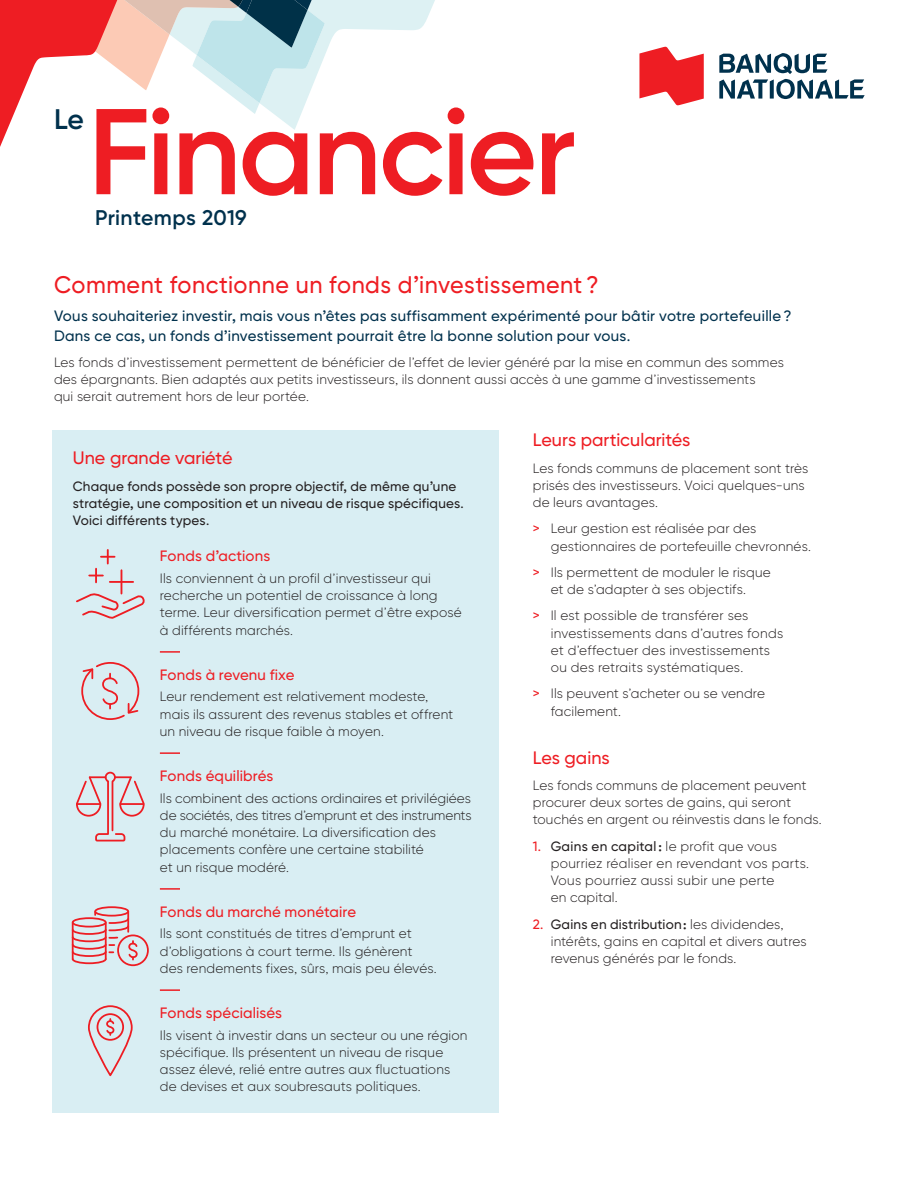
<style>
.page{position:relative;width:918px;height:1188px;background:#fff}
.page>*{position:absolute;margin:0;border:0;box-sizing:border-box;transform-origin:0 0}
.t1{font:600 121.65px "Gilroy BN";letter-spacing:-.025em;color:#ee1d23}
.t2{font:600 28.35px "Gilroy BN";color:#00314d}
.t3{font:500 24px "Gilroy BN";letter-spacing:.02em;color:#ee1d23}
.t4{font:600 21.15px "Gilroy BN";letter-spacing:.015em;color:#00314d}
.t5{font:500 18px "Gilroy BN";color:#ee1d23}
.t6{font:500 15px/19.5px "Gilroy BN";letter-spacing:.02em;color:#00314d}
.t7{font:500 15px "Gilroy BN";letter-spacing:.01em;color:#ee1d23}
.t8{font:300 13.5px/17.2px "Gilroy BN";letter-spacing:.01em;color:#231f20}
.t9{font:500 13.5px/17.2px "Gilroy BN";letter-spacing:.015em;color:#231f20}
.s1{font-weight:500;color:#ee1d23}
.s2{font-weight:500}
</style>
<div class="page">
<svg style="left:0;top:0;width:435px;height:147px"></svg>
<svg style="left:639px;top:47px;width:65px;height:58px"></svg>
<svg style="left:719px;top:53px;width:146px;height:46px"></svg>
<div style="left:52px;top:430px;width:447px;height:682px;background:#d9eef3"></div>
<hr style="left:160px;top:651px;width:20px;height:2px;background:#ee1d23">
<hr style="left:160px;top:752px;width:20px;height:2px;background:#ee1d23">
<hr style="left:160px;top:888px;width:20px;height:2px;background:#ee1d23">
<hr style="left:160px;top:989px;width:20px;height:2px;background:#ee1d23">
<svg style="left:76px;top:771px;width:69px;height:71px"></svg>
<svg style="left:81px;top:662px;width:59px;height:58px"></svg>
<svg style="left:76px;top:550px;width:69px;height:69px"></svg>
<div style="left:117px;top:935px;width:32px;height:31px;border:2px solid #ee1d23;border-radius:50%"></div>
<div style="left:94px;top:906px;width:35px;height:11px;border:2px solid #ee1d23;border-radius:50%"></div>
<svg style="left:71px;top:912px;width:68px;height:53px"></svg>
<div style="left:88px;top:1005px;width:45px;height:69px;border:2px solid #ee1d23;border-radius:21px"></div>
<div style="left:97px;top:1013px;width:27px;height:28px;border:2px solid #ee1d23;border-radius:50%"></div>
<svg style="left:106px;top:1019px;width:9px;height:16px"></svg>
<h2 class="t2" style="left:54px;top:109px;width:32px">Le</h2>
<h1 class="t1" style="left:88px;top:109px;width:490px">Financier</h1>
<h3 class="t4" style="left:95px;top:210px;width:153px">Printemps 2019</h3>
<h3 class="t3" style="left:54px;top:276px;width:546px">Comment fonctionne un fonds d’investissement ?</h3>
<p class="t6" style="left:54px;top:308px;width:739px">Vous souhaiteriez investir, mais vous n’êtes pas suffisamment expérimenté pour bâtir votre portefeuille ?<br>Dans ce cas, un fonds d’investissement pourrait être la bonne solution pour vous.</p>
<p class="t8" style="left:54px;top:355px;width:731px">Les fonds d’investissement permettent de bénéficier de l’effet de levier généré par la mise en commun des sommes des épargnants. Bien adaptés aux petits investisseurs, ils donnent aussi accès à une gamme d’investissements<br>qui serait autrement hors de leur portée.</p>
<h3 class="t5" style="left:73px;top:452px;width:161px">Une grande variété</h3>
<p class="t9" style="left:73px;top:479px;width:393px">Chaque fonds possède son propre objectif, de même qu’une stratégie, une composition et un niveau de risque spécifiques.<br>Voici différents types.</p>
<p class="t7" style="left:160px;top:551px;width:112px">Fonds d’actions</p>
<p class="t8" style="left:160px;top:571px;width:303px">Ils conviennent à un profil d’investisseur qui recherche un potentiel de croissance à long terme. Leur diversification permet d’être exposé à différents marchés.</p>
<p class="t7" style="left:160px;top:669px;width:136px">Fonds à revenu fixe</p>
<p class="t8" style="left:160px;top:689px;width:295px">Leur rendement est relativement modeste, mais ils assurent des revenus stables et offrent un niveau de risque faible à moyen.</p>
<p class="t7" style="left:160px;top:770px;width:115px">Fonds équilibrés</p>
<p class="t8" style="left:160px;top:791px;width:313px">Ils combinent des actions ordinaires et privilégiées de sociétés, des titres d’emprunt et des instruments du marché monétaire. La diversification des placements confère une certaine stabilité<br>et un risque modéré.</p>
<p class="t7" style="left:160px;top:906px;width:198px">Fonds du marché monétaire</p>
<p class="t8" style="left:160px;top:926px;width:278px">Ils sont constitués de titres d’emprunt et d’obligations à court terme. Ils génèrent des rendements fixes, sûrs, mais peu élevés.</p>
<p class="t7" style="left:160px;top:1007px;width:124px">Fonds spécialisés</p>
<p class="t8" style="left:160px;top:1028px;width:309px">Ils visent à investir dans un secteur ou une région spécifique. Ils présentent un niveau de risque assez élevé, relié entre autres aux fluctuations de devises et aux soubresauts politiques.</p>
<h3 class="t5" style="left:533px;top:434px;width:159px">Leurs particularités</h3>
<p class="t8" style="left:533px;top:461px;width:277px">Les fonds communs de placement sont très prisés des investisseurs. Voici quelques-uns de leurs avantages.</p>
<p class="t8" style="left:551px;top:521px;width:262px;text-indent:-18px"><span class="s1">&gt;</span> Leur gestion est réalisée par des gestionnaires de portefeuille chevronnés.</p>
<p class="t8" style="left:533px;top:565px;width:240px;text-align:center"><span class="s1">&gt;</span> Ils permettent de moduler le risque et de s’adapter à ses objectifs.</p>
<p class="t8" style="left:551px;top:608px;width:234px;text-indent:-18px"><span class="s1">&gt;</span> Il est possible de transférer ses investissements dans d’autres fonds et d’effectuer des investissements ou des retraits systématiques.</p>
<p class="t8" style="left:551px;top:686px;width:216px;text-indent:-18px"><span class="s1">&gt;</span> Ils peuvent s’acheter ou se vendre facilement.</p>
<h3 class="t5" style="left:533px;top:751px;width:79px">Les gains</h3>
<p class="t8" style="left:533px;top:778px;width:291px">Les fonds communs de placement peuvent procurer deux sortes de gains, qui seront touchés en argent ou réinvestis dans le fonds.</p>
<p class="t8" style="left:551px;top:839px;width:260px;text-indent:-18px"><span class="s1">1.</span> <span class="s2">Gains en capital :</span> le profit que vous pourriez réaliser en revendant vos parts.<br>Vous pourriez aussi subir une perte<br>en capital.</p>
<p class="t8" style="left:551px;top:917px;width:257px;text-indent:-18px"><span class="s1">2.</span> <span class="s2">Gains en distribution :</span> les dividendes, intérêts, gains en capital et divers autres revenus générés par le fonds.</p>
</div>
